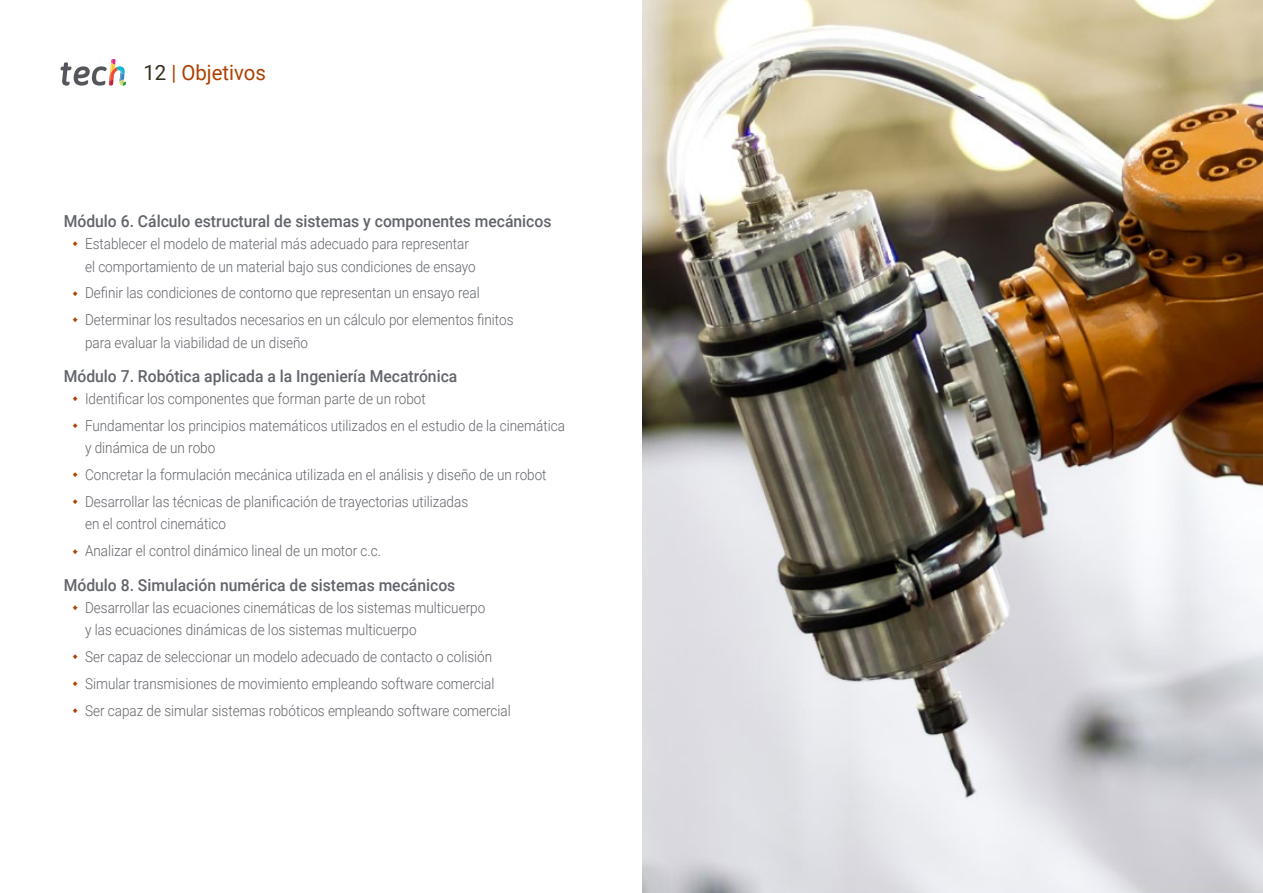
<style>
.page{position:relative;width:1263px;height:893px;background:#fff}
.page>*{position:absolute;margin:0;border:0;box-sizing:border-box;transform-origin:0 0}
.t1{font:21px "Roboto";color:#ae4000}
.t2{font:500 16.5px "Roboto";color:#61646a;scale:.95 1}
.t3{font:300 15px/26.7px "Roboto";color:#61646a;scale:.9 1}
.s1{color:#312e20}
</style>
<div class="page">
<img style="left:642px;top:0;width:621px;height:893px">
<svg style="left:61px;top:59px;width:65px;height:27px"></svg>
<h1 class="t1" style="left:144px;top:57px;width:124px"><span class="s1">12</span> | Objetivos</h1>
<p class="t2" style="left:64px;top:209px;width:515px">Módulo 6. Cálculo estructural de sistemas y componentes mecánicos</p>
<p class="t3" style="left:85px;top:232px;width:436px;line-height:22.5px">Establecer el modelo de material más adecuado para representar el comportamiento de un material bajo sus condiciones de ensayo</p>
<p class="t3" style="left:85px;top:279px;width:478px">Definir las condiciones de contorno que representan un ensayo real<br>Determinar los resultados necesarios en un cálculo por elementos finitos</p>
<p class="t3" style="left:85px;top:328px;width:249px">para evaluar la viabilidad de un diseño</p>
<p class="t2" style="left:64px;top:364px;width:416px">Módulo 7. Robótica aplicada a la Ingeniería Mecatrónica</p>
<p class="t3" style="left:85px;top:385px;width:535px">Identificar los componentes que forman parte de un robot<br>Fundamentar los principios matemáticos utilizados en el estudio de la cinemática</p>
<p class="t3" style="left:85px;top:434px;width:514px">y dinámica de un robo<br>Concretar la formulación mecánica utilizada en el análisis y diseño de un robot<br>Desarrollar las técnicas de planificación de trayectorias utilizadas</p>
<p class="t3" style="left:85px;top:510px;width:330px">en el control cinemático<br>Analizar el control dinámico lineal de un motor c.c.</p>
<p class="t2" style="left:64px;top:573px;width:414px">Módulo 8. Simulación numérica de sistemas mecánicos</p>
<p class="t3" style="left:85px;top:596px;width:446px;line-height:22.5px">Desarrollar las ecuaciones cinemáticas de los sistemas multicuerpo y las ecuaciones dinámicas de los sistemas multicuerpo</p>
<p class="t3" style="left:85px;top:643px;width:475px">Ser capaz de seleccionar un modelo adecuado de contacto o colisión<br>Simular transmisiones de movimiento empleando software comercial<br>Ser capaz de simular sistemas robóticos empleando software comercial</p>
</div>
